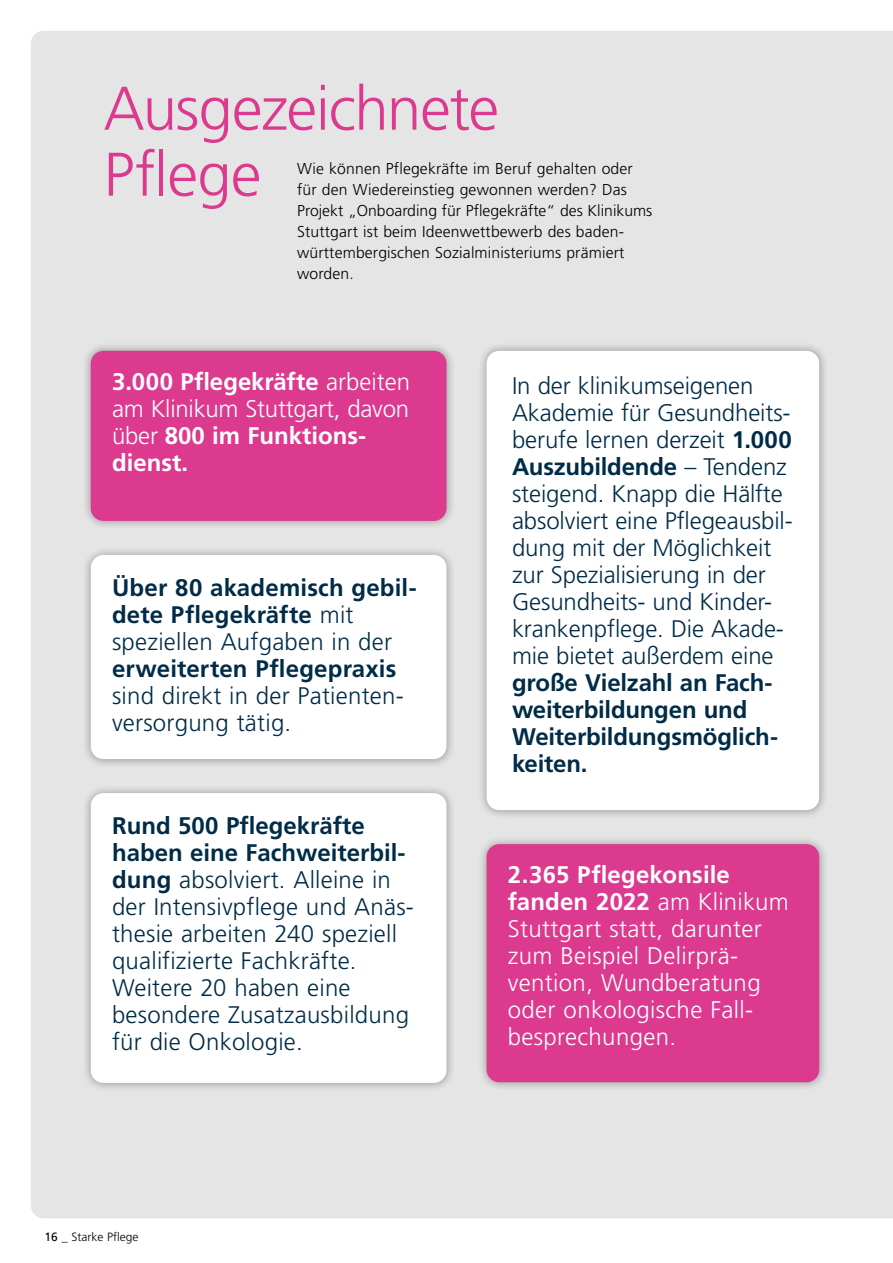
<style>
.page{position:relative;width:893px;height:1263px;background:#fff}
.page>*{position:absolute;margin:0;border:0;box-sizing:border-box;transform-origin:0 0}
.t1{font:300 61.5px/66px "Frutiger LT Pro";letter-spacing:-.02em;color:#db3a8e}
.t2{font:300 24px/27px "Frutiger LT Pro";letter-spacing:-.005em;color:#002c47}
.t3{font:700 24px/27px "Frutiger LT Pro";letter-spacing:-.005em;color:#002c47}
.t4{font:300 24px/27px "Frutiger LT Pro";letter-spacing:.015em;color:#fff}
.t5{font:700 24px/27px "Frutiger LT Pro";color:#fff}
.t6{font:300 15.75px/21px "Frutiger LT Pro";letter-spacing:.01em;color:#000}
.t7{font:300 12px "Frutiger LT Pro";color:#000}
.s1{font-weight:300}
.s2{font-weight:700}
.s3{font-weight:400}
</style>
<div class="page">
<div style="left:31px;top:31px;width:862px;height:1187px;background:#e5e5e6"></div>
<div style="left:82px;top:342px;width:374px;height:189px;background:#000;opacity:.35"></div>
<div style="left:91px;top:351px;width:355px;height:170px;background:#db3a8e;border-radius:13px"></div>
<div style="left:478px;top:342px;width:351px;height:477px;background:#000;opacity:.35"></div>
<div style="left:487px;top:351px;width:332px;height:459px;background:#fff;border-radius:13px"></div>
<div style="left:82px;top:784px;width:374px;height:308px;background:#000;opacity:.35"></div>
<div style="left:91px;top:793px;width:355px;height:290px;background:#fff;border-radius:13px"></div>
<div style="left:478px;top:835px;width:351px;height:257px;background:#000;opacity:.35"></div>
<div style="left:487px;top:844px;width:332px;height:238px;background:#db3a8e;border-radius:13px"></div>
<div style="left:82px;top:546px;width:374px;height:223px;background:#000;opacity:.35"></div>
<div style="left:91px;top:555px;width:355px;height:204px;background:#fff;border-radius:13px"></div>
<h1 class="t1" style="left:104px;top:76px;width:397px">Ausgezeichnete<br>Pflege</h1>
<p class="t6" style="left:297px;top:159px;width:357px">Wie können Pflegekräfte im Beruf gehalten oder für den Wiedereinstieg gewonnen werden? Das Projekt „Onboarding für Pflegekräfte“ des Klinikums Stuttgart ist beim Ideenwettbewerb des baden&shy;württembergischen Sozialministeriums prämiert worden.</p>
<p class="t5" style="left:112px;top:368px;width:300px">3.000 Pflegekräfte <span class="s1">arbeiten am Klinikum Stuttgart, davon über</span> 800 im Funktions&shy;dienst.</p>
<p class="t2" style="left:512px;top:373px;width:282px">In der klinikumseigenen<br>Akademie für Gesundheits&shy;berufe lernen derzeit <span class="s2">1.000<br>Auszubildende</span> – Tendenz steigend. Knapp die Hälfte absolviert eine Pflegeausbil&shy;dung mit der Möglichkeit zur Spezialisierung in der<br>Gesundheits- und Kinder&shy;krankenpflege. Die Akade&shy;mie bietet außerdem eine</p>
<p class="t3" style="left:512px;top:669px;width:267px">große Vielzahl an Fach&shy;weiterbildungen und<br>Weiterbildungsmöglich&shy;keiten.</p>
<p class="t3" style="left:112px;top:574px;width:306px">Über 80 akademisch gebil&shy;dete Pflegekräfte <span class="s1">mit speziellen Aufgaben in der</span></p>
<p class="t3" style="left:112px;top:655px;width:286px">erweiterten Pflegepraxis</p>
<p class="t2" style="left:112px;top:682px;width:293px">sind direkt in der Patienten&shy;versorgung tätig.</p>
<p class="t2" style="left:112px;top:812px;width:303px"><span class="s2">Rund 500 Pflegekräfte haben eine Fachweiterbil&shy;dung</span> absolviert. Alleine in der Intensivpflege und Anäs&shy;thesie arbeiten 240 speziell qualifizierte Fachkräfte.<br>Weitere 20 haben eine besondere Zusatzausbildung für die Onkologie.</p>
<p class="t7" style="left:45px;top:1230px;width:95px"><span class="s3">16 _</span> Starke Pflege</p>
<p class="t4" style="left:508px;top:862px;width:283px"><span class="s2">2.365 Pflegekonsile fanden 2022</span> am Klinikum<br>Stuttgart statt, darunter zum Beispiel Delirprä&shy;vention, Wundberatung oder onkologische Fall&shy;besprechungen.</p>
</div>
